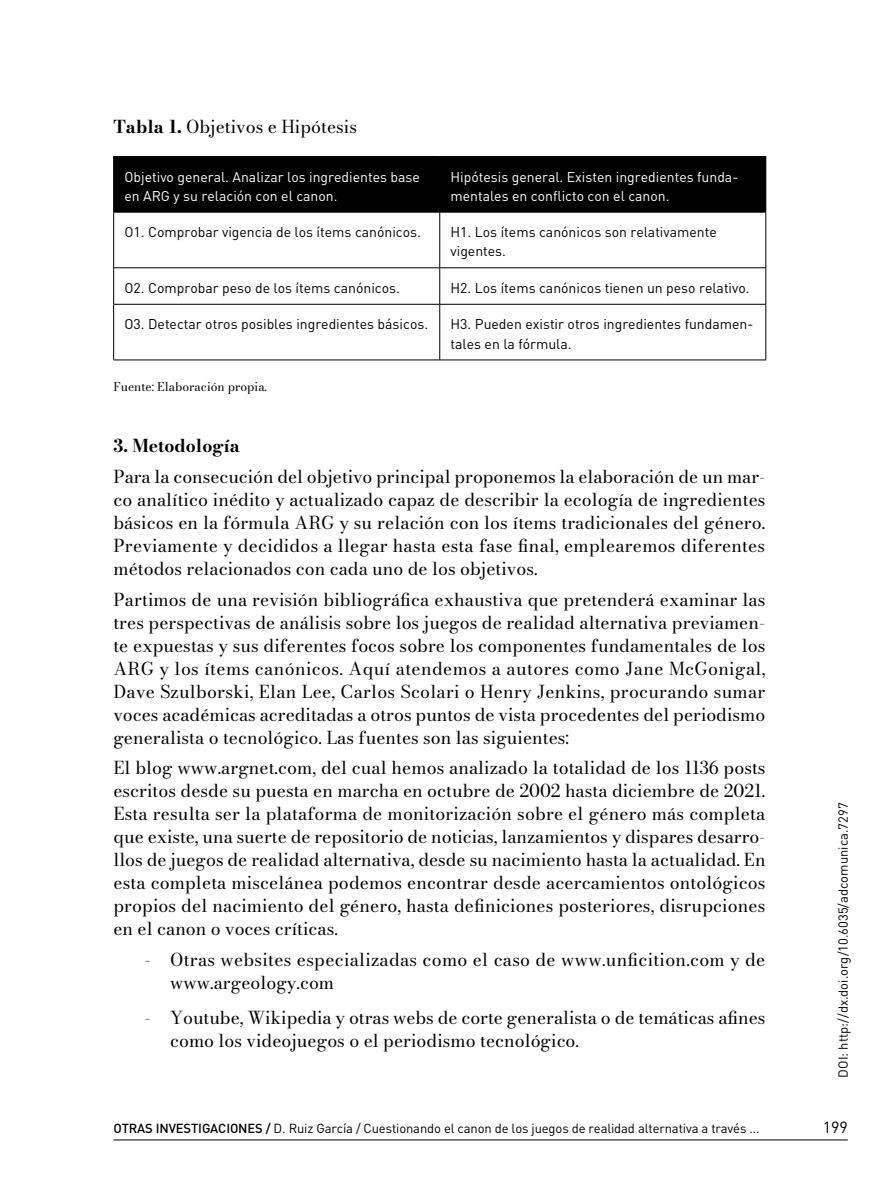
<style>
.page{position:relative;width:879px;height:1191px;background:#fff}
.page>*{position:absolute;margin:0;border:0;box-sizing:border-box;transform-origin:0 0}
.Texto{font:17.6px/23px "Bodoni Moda 9 pt";color:#000;text-align:justify}
.Epígrafes_1{font:700 17.6px "Bodoni Moda 9 pt";color:#000}
.t1{font:16px "DIN";color:#000}
.Tabla_texto{font:14px/19.2px "DIN";color:#000}
.Tabla_texto-2{font:14px/19.2px "DIN";color:#fff}
.t2{font:13px "DIN";letter-spacing:-.01em;color:#000}
.Notas{font:12px "Bodoni Moda 9 pt";color:#000}
.s1{font-weight:700}
.s2{font-family:"DIN Medium"}
</style>
<div class="page">
<hr style="left:113px;top:1139px;width:735px;height:1px;background:#000">
<div style="left:114px;top:157px;width:651px;height:55px;background:#000"></div>
<hr style="left:113px;top:156px;width:327px;height:1px;background:#000">
<hr style="left:113px;top:157px;width:1px;height:55px;background:#000">
<hr style="left:440px;top:156px;width:326px;height:1px;background:#000">
<hr style="left:439px;top:157px;width:1px;height:55px;background:#000">
<hr style="left:765px;top:157px;width:1px;height:55px;background:#000">
<hr style="left:113px;top:212px;width:327px;height:1px;background:#000">
<hr style="left:113px;top:212px;width:1px;height:55px;background:#000">
<hr style="left:440px;top:212px;width:326px;height:1px;background:#000">
<hr style="left:439px;top:212px;width:1px;height:55px;background:#000">
<hr style="left:765px;top:212px;width:1px;height:55px;background:#000">
<hr style="left:113px;top:267px;width:327px;height:1px;background:#000">
<hr style="left:113px;top:268px;width:1px;height:36px;background:#000">
<hr style="left:440px;top:267px;width:326px;height:1px;background:#000">
<hr style="left:439px;top:268px;width:1px;height:36px;background:#000">
<hr style="left:765px;top:268px;width:1px;height:36px;background:#000">
<hr style="left:113px;top:304px;width:327px;height:1px;background:#000">
<hr style="left:113px;top:304px;width:1px;height:56px;background:#000">
<hr style="left:440px;top:304px;width:326px;height:1px;background:#000">
<hr style="left:439px;top:304px;width:1px;height:56px;background:#000">
<hr style="left:765px;top:304px;width:1px;height:56px;background:#000">
<hr style="left:113px;top:359px;width:327px;height:1px;background:#000">
<hr style="left:440px;top:359px;width:326px;height:1px;background:#000">
<p class="Texto" style="left:113px;top:115px;width:245px"><span class="s1">Tabla 1.</span> Objetivos e Hipótesis</p>
<p class="Tabla_texto-2" style="left:124px;top:167px;width:297px">Objetivo general. Analizar los ingredientes base en ARG y su relación con el canon.</p>
<p class="Tabla_texto-2" style="left:450px;top:167px;width:289px">Hipótesis general. Existen ingredientes funda&shy;mentales en conflicto con el canon.</p>
<p class="Tabla_texto" style="left:124px;top:222px;width:298px">O1. Comprobar vigencia de los ítems canónicos.</p>
<p class="Tabla_texto" style="left:450px;top:222px;width:268px">H1. Los ítems canónicos son relativamente vigentes.</p>
<p class="Tabla_texto" style="left:124px;top:278px;width:277px">O2. Comprobar peso de los ítems canónicos.</p>
<p class="Tabla_texto" style="left:450px;top:278px;width:301px">H2. Los ítems canónicos tienen un peso relativo.</p>
<p class="Tabla_texto" style="left:124px;top:314px;width:305px">O3. Detectar otros posibles ingredientes básicos.</p>
<p class="Tabla_texto" style="left:450px;top:314px;width:304px">H3. Pueden existir otros ingredientes fundamen&shy;tales en la fórmula.</p>
<p class="Notas" style="left:113px;top:378px;width:155px">Fuente: Elaboración propia.</p>
<p class="Epígrafes_1" style="left:113px;top:434px;width:128px">3. Metodología</p>
<p class="Texto" style="left:113px;top:465px;width:653px">Para la consecución del objetivo principal proponemos la elaboración de un mar&shy;co analítico inédito y actualizado capaz de describir la ecología de ingredientes básicos en la fórmula ARG y su relación con los ítems tradicionales del género.<br>Previamente y decididos a llegar hasta esta fase final, emplearemos diferentes métodos relacionados con cada uno de los objetivos.</p>
<p class="Texto" style="left:113px;top:587px;width:654px">Partimos de una revisión bibliográfica exhaustiva que pretenderá examinar las tres perspectivas de análisis sobre los juegos de realidad alternativa previamen&shy;te expuestas y sus diferentes focos sobre los componentes fundamentales de los ARG y los ítems canónicos. Aquí atendemos a autores como Jane McGonigal, Dave Szulborski, Elan Lee, Carlos Scolari o Henry Jenkins, procurando sumar voces académicas acreditadas a otros puntos de vista procedentes del periodismo generalista o tecnológico. Las fuentes son las siguientes:</p>
<p class="Texto" style="left:113px;top:756px;width:654px">El blog www.argnet.com, del cual hemos analizado la totalidad de los 1136 posts escritos desde su puesta en marcha en octubre de 2002 hasta diciembre de 2021.<br>Esta resulta ser la plataforma de monitorización sobre el género más completa que existe, una suerte de repositorio de noticias, lanzamientos y dispares desarro&shy;llos de juegos de realidad alternativa, desde su nacimiento hasta la actualidad. En esta completa miscelánea podemos encontrar desde acercamientos ontológicos propios del nacimiento del género, hasta definiciones posteriores, disrupciones en el canon o voces críticas.</p>
<p class="Texto" style="left:170px;top:948px;width:597px;text-indent:-26px">- Otras websites especializadas como el caso de www.unficition.com y de www.argeology.com</p>
<p class="Texto" style="left:170px;top:1005px;width:597px;text-indent:-26px">- Youtube, Wikipedia y otras webs de corte generalista o de temáticas afines como los videojuegos o el periodismo tecnológico.</p>
<p class="t2" style="left:835px;top:1077px;width:276px;rotate:-90deg">DOI: http://dx.doi.org/10.6035/adcomunica.7297</p>
<p class="t2" style="left:113px;top:1120px;width:648px"><span class="s2">OTRAS INVESTIGACIONES /</span> D. Ruiz García / Cuestionando el canon de los juegos de realidad alternativa a través ...</p>
<p class="t1" style="left:823px;top:1117px;width:27px">199</p>
</div>
